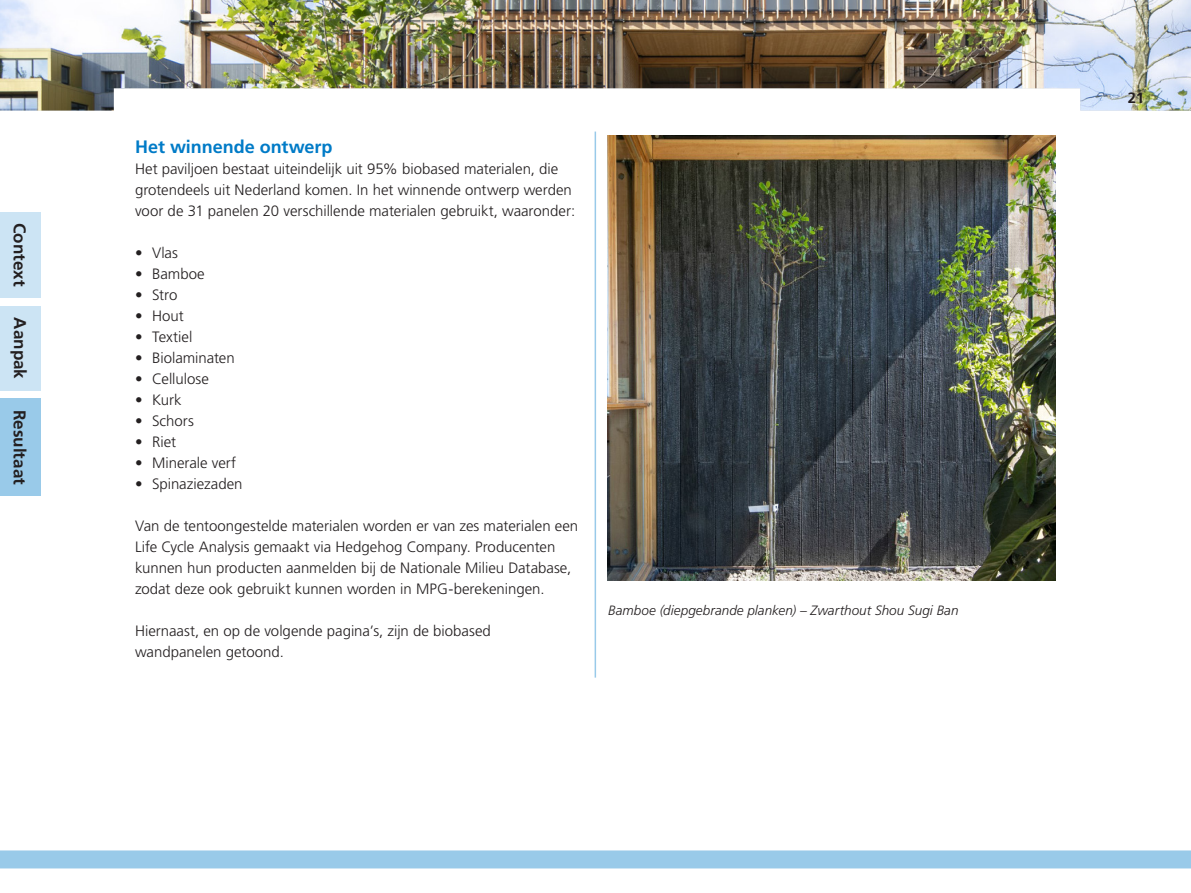
<style>
.page{position:relative;width:1191px;height:893px;background:#fff}
.page>*{position:absolute;margin:0;border:0;box-sizing:border-box;transform-origin:0 0}
.t1{font:700 18px "Frutiger LT Std";letter-spacing:-.005em;color:#007bc7}
.t2{font:700 16.95px "Frutiger LT Std";letter-spacing:-.005em;color:#231f20}
.t3{font:300 15px/21px "Frutiger LT Std";color:#231f20}
.t4{font:700 15px "Frutiger LT Std";color:#231f20}
.t5{font:italic 300 13.5px "Frutiger LT Std";letter-spacing:.005em;color:#231f20}
</style>
<div class="page">
<img style="left:0;top:0;width:1191px;height:111px">
<div style="left:0;top:850px;width:1191px;height:18px;background:#99cae9"></div>
<hr style="left:594px;top:132px;width:2px;height:546px;background:#99cae9">
<img style="left:608px;top:135px;width:447px;height:446px">
<div style="left:0;top:306px;width:40px;height:85px;background:#cce4f4"></div>
<div style="left:0;top:398px;width:40px;height:98px;background:#99cae9"></div>
<div style="left:0;top:212px;width:40px;height:85px;background:#cce4f4"></div>
<p class="t2" style="left:30px;top:223px;width:65px;rotate:90deg">Context</p>
<p class="t2" style="left:30px;top:317px;width:63px;rotate:90deg">Aanpak</p>
<p class="t2" style="left:30px;top:410px;width:76px;rotate:90deg">Resultaat</p>
<p class="t1" style="left:135px;top:136px;width:199px">Het winnende ontwerp</p>
<p class="t3" style="left:135px;top:158px;width:441px">Het paviljoen bestaat uiteindelijk uit 95% biobased materialen, die grotendeels uit Nederland komen. In het winnende ontwerp werden voor de 31 panelen 20 verschillende materialen gebruikt, waaronder:</p>
<p class="t3" style="left:135px;top:242px;width:44px">• Vlas</p>
<p class="t3" style="left:135px;top:263px;width:71px">• Bamboe</p>
<p class="t3" style="left:135px;top:284px;width:44px">• Stro</p>
<p class="t3" style="left:135px;top:305px;width:50px">• Hout</p>
<p class="t3" style="left:135px;top:326px;width:59px">• Textiel</p>
<p class="t3" style="left:135px;top:347px;width:101px">• Biolaminaten</p>
<p class="t3" style="left:135px;top:368px;width:75px">• Cellulose</p>
<p class="t3" style="left:135px;top:389px;width:48px">• Kurk</p>
<p class="t3" style="left:135px;top:410px;width:60px">• Schors</p>
<p class="t3" style="left:135px;top:431px;width:42px">• Riet</p>
<p class="t3" style="left:135px;top:452px;width:102px">• Minerale verf</p>
<p class="t3" style="left:135px;top:473px;width:109px">• Spinaziezaden</p>
<p class="t3" style="left:135px;top:515px;width:445px">Van de tentoongestelde materialen worden er van zes materialen een Life Cycle Analysis gemaakt via Hedgehog Company. Producenten kunnen hun producten aanmelden bij de Nationale Milieu Database, zodat deze ook gebruikt kunnen worden in MPG-berekeningen.</p>
<p class="t3" style="left:135px;top:620px;width:357px">Hiernaast, en op de volgende pagina’s, zijn de biobased wandpanelen getoond.</p>
<p class="t5" style="left:608px;top:602px;width:352px">Bamboe (diepgebrande planken) – Zwarthout Shou Sugi Ban</p>
<p class="t4" style="left:1127px;top:89px;width:18px">21</p>
</div>
